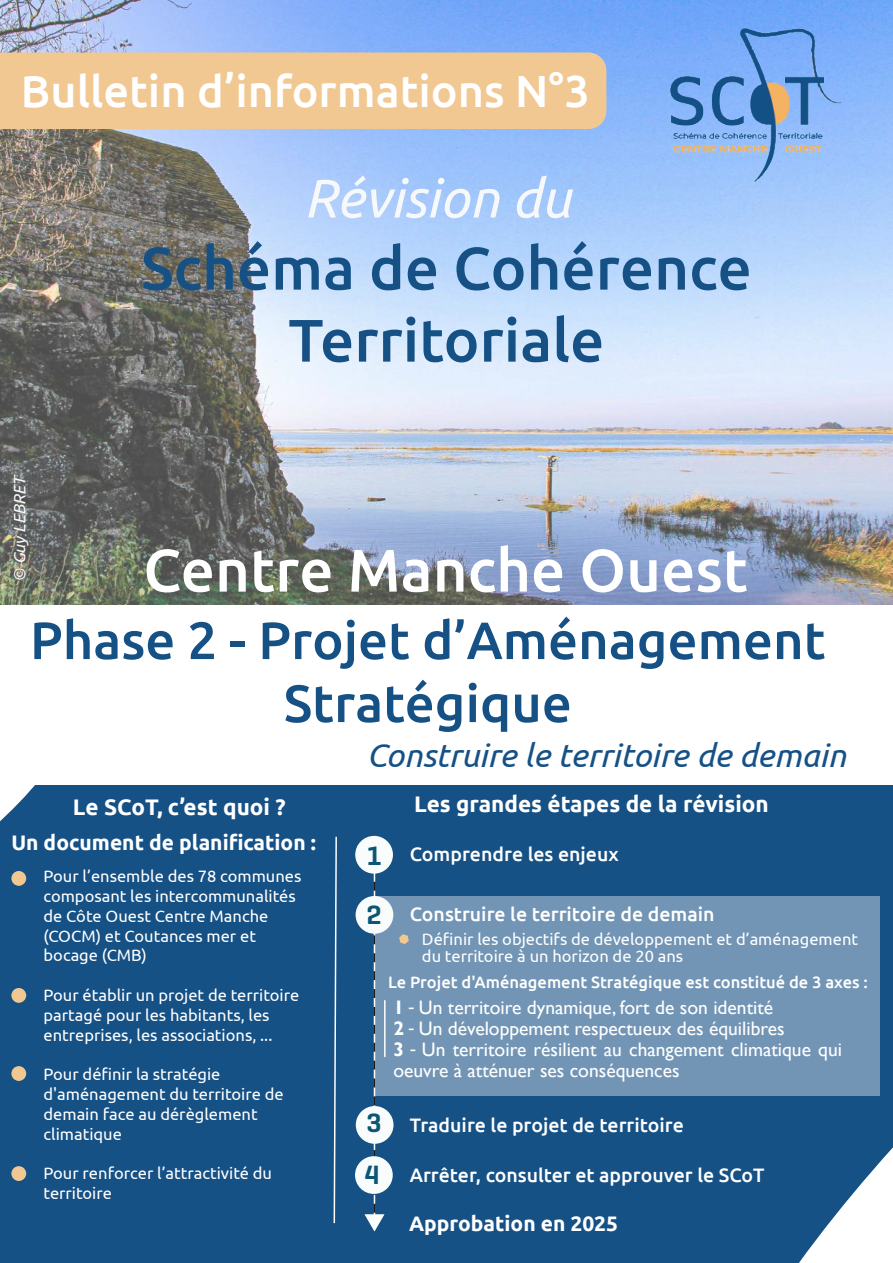
<style>
.page{position:relative;width:893px;height:1263px;background:#fff}
.page>*{position:absolute;margin:0;border:0;box-sizing:border-box;transform-origin:0 0}
.t1{font:500 60px/72px "Ubuntu";color:#165186;text-align:center}
.t2{font:500 60px "Ubuntu";color:#fff}
.t3{font:italic 54px "Ubuntu";color:#f7f8f9}
.t4{font:500 52.5px/63px "Ubuntu";color:#165186;text-align:center}
.t5{font:500 45px "Ubuntu";color:#fff}
.t6{font:italic 33px "Ubuntu";color:#165186}
.t7{font:700 22.5px "Ubuntu";color:#fff}
.t8{font:700 21px "Ubuntu";color:#fff}
.t9{font:19.5px/21px "Gill Sans";color:#fff}
.t10{font:500 19.5px "Ubuntu";color:#fff}
.t11{font:16.5px/19.8px "Ubuntu";color:#fff}
.t12{font:500 16.5px "Ubuntu";color:#fff}
.t13{font:italic 16.5px "Ubuntu";color:#f7f8f9}
.s1{font-family:"Geogrotesque";font-weight:600;font-size:27px;color:#0a5674}
.s2{font-weight:700}
.s3{font-family:"Ubuntu"}
</style>
<div class="page">
<img style="left:0;top:0;width:893px;height:605px">
<div style="left:0;top:785px;width:893px;height:478px;background:#165186"></div>
<div style="left:375px;top:896px;width:505px;height:200px;background:#7295b5"></div>
<svg style="left:0;top:785px;width:35px;height:36px"></svg>
<svg style="left:799px;top:1147px;width:94px;height:116px;fill:#fff"></svg>
<div style="left:0;top:52px;width:606px;height:77px;background:#f1c891"></div>
<svg style="left:333px;top:836px;width:4px;height:388px"></svg>
<div style="left:11px;top:871px;width:15px;height:15px;background:#f1c891;border-radius:50%"></div>
<div style="left:11px;top:988px;width:15px;height:15px;background:#f1c891;border-radius:50%"></div>
<div style="left:11px;top:1066px;width:15px;height:15px;background:#f1c891;border-radius:50%"></div>
<div style="left:11px;top:1166px;width:15px;height:15px;background:#f1c891;border-radius:50%"></div>
<svg style="left:364px;top:873px;width:20px;height:358px"></svg>
<div style="left:355px;top:836px;width:38px;height:38px;background:#f9fcfc;border-radius:50%"></div>
<div style="left:356px;top:896px;width:37px;height:38px;background:#f9fcfc;border-radius:50%"></div>
<div style="left:356px;top:1106px;width:37px;height:38px;background:#f9fcfc;border-radius:50%"></div>
<div style="left:355px;top:1156px;width:38px;height:38px;background:#f9fcfc;border-radius:50%"></div>
<svg style="left:399px;top:934px;width:10px;height:10px"></svg>
<img style="left:658px;top:19px;width:195px;height:172px">
<hr style="left:384px;top:1000px;width:2px;height:57px;background:#fff">
<h3 class="t5" style="left:21px;top:63px;width:570px">Bulletin d’informations N°3</h3>
<h2 class="t3" style="left:304px;top:166px;width:268px">Révision du</h2>
<p class="t13" style="left:10px;top:582px;width:109px;rotate:-90deg">© Guy LEBRET</p>
<h1 class="t1" style="left:141px;top:230px;width:612px">Schéma de Cohérence<br>Territoriale</h1>
<h1 class="t2" style="left:143px;top:532px;width:606px">Centre Manche Ouest</h1>
<h3 class="t4" style="left:30px;top:607px;width:797px">Phase 2 - Projet d’Aménagement<br>Stratégique</h3>
<h3 class="t7" style="left:73px;top:793px;width:214px">Le SCoT, c’est quoi ?</h3>
<p class="t8" style="left:11px;top:830px;width:306px">Un document de planification :</p>
<p class="t11" style="left:44px;top:866px;width:259px">Pour l’ensemble des 78 communes composant les intercommunalités de Côte Ouest Centre Manche (COCM) et Coutances mer et bocage (CMB)</p>
<p class="t11" style="left:44px;top:985px;width:257px">Pour établir un projet de territoire partagé pour les habitants, les entreprises, les associations, ...</p>
<p class="t11" style="left:44px;top:1064px;width:242px">Pour définir la stratégie d'aménagement du territoire de demain face au dérèglement climatique</p>
<p class="t11" style="left:44px;top:1163px;width:230px">Pour renforcer l’attractivité du territoire</p>
<h3 class="t6" style="left:367px;top:735px;width:481px">Construire le territoire de demain</h3>
<h3 class="t7" style="left:414px;top:791px;width:356px">Les grandes étapes de la révision</h3>
<p class="t10" style="left:367px;top:841px;width:253px"><span class="s1">1</span> Comprendre les enjeux</p>
<p class="t10" style="left:367px;top:902px;width:349px"><span class="s1">2</span> Construire le territoire de demain</p>
<p class="t11" style="left:422px;top:930px;width:438px;line-height:16.5px">Définir les objectifs de développement et d’aménagement du territoire à un horizon de 20 ans</p>
<p class="t12" style="left:388px;top:972px;width:481px">Le Projet d'Aménagement Stratégique est constitué de 3 axes :</p>
<p class="t9" style="left:393px;top:997px;width:450px"><span class="s2">1</span> <span class="s3">-</span> Un territoire dynamique, fort de son identité<br><span class="s2">2</span> <span class="s3">-</span> Un développement respectueux des équilibres<br><span class="s2">3</span> <span class="s3">-</span> Un territoire résilient au changement climatique qui oeuvre à atténuer ses conséquences</p>
<p class="t10" style="left:366px;top:1113px;width:319px"><span class="s1">3</span> Traduire le projet de territoire</p>
<p class="t10" style="left:364px;top:1162px;width:401px"><span class="s1">4</span> Arrêter, consulter et approuver le SCoT</p>
<p class="t8" style="left:409px;top:1210px;width:211px">Approbation en 2025</p>
</div>
